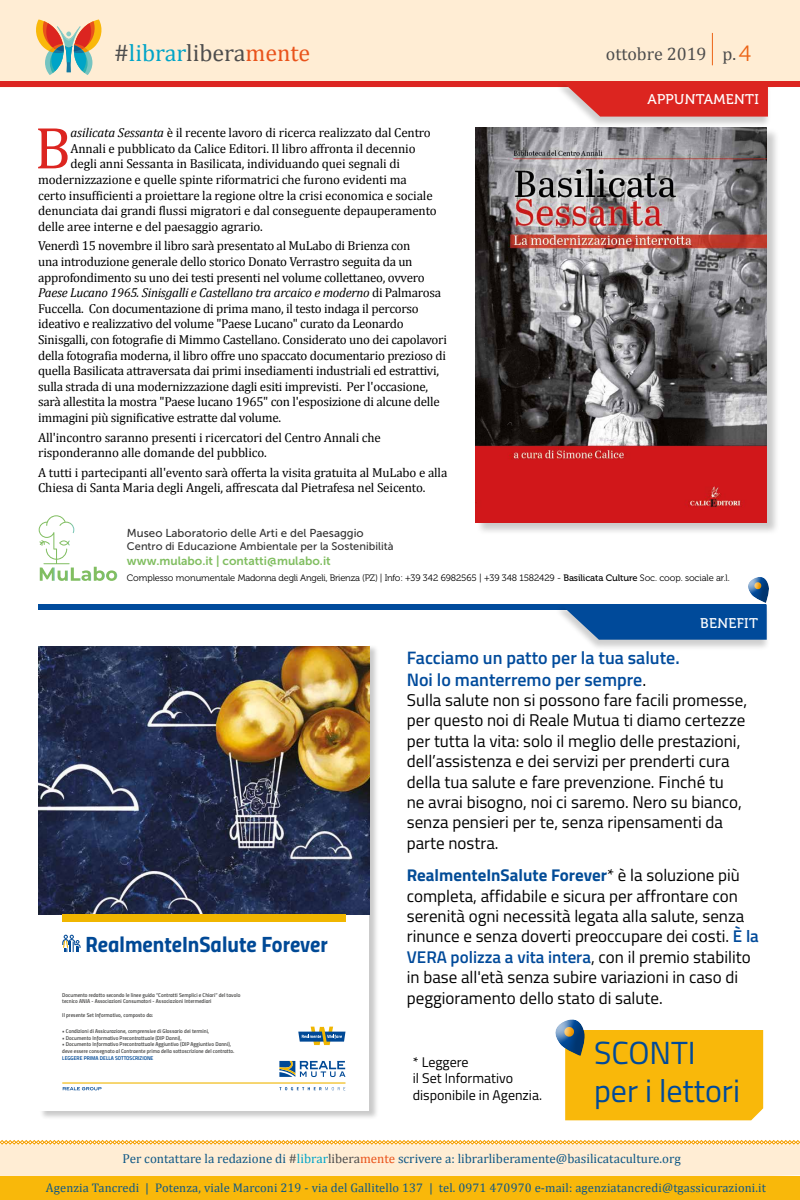
<style>
.page{position:relative;width:800px;height:1200px;background:#fff}
.page>*{position:absolute;margin:0;border:0;box-sizing:border-box;transform-origin:0 0}
.t1{font:59.8px "Cambria";color:#dc2520}
.t2{font:32px/38.4px "Titillium";color:#004a9a}
.t3{font:24px "Cambria";color:#4d4d4d}
.t4{font:22.2px "Titillium Bold Upright";color:#004996}
.t5{font:22px "Museo Sans 300";color:#ec6417}
.t6{font:600 18px/21.6px "Titillium";color:#004b9c}
.t7{font:18px "Cambria";color:#4d4d4d}
.t8{font:17px/20.4px "Titillium";color:#000}
.t9{font:14px/16.8px "Titillium";color:#000}
.t10{font:14px "Museo 500";letter-spacing:.025em;color:#fff}
.t11{font:13px/15.6px "Cambria";letter-spacing:-.02em;color:#000}
.t12{font:13px "Cambria";color:#0f5886}
.t13{font:12.5px "Cambria";letter-spacing:.01em;color:#0f5886}
.t14{font:12px "Museo Sans 700";color:#81be61}
.t15{font:11.5px "Museo Sans 500";color:#333}
.t16{font:11px "Museo Sans 500";color:#333}
.t17{font:9.3px "Museo 300";letter-spacing:-.01em;color:#000}
.t18{font:5.6px/6.7px "Titillium Semibold Upright";color:#4a4a49}
.t19{font:5.6px "Titillium Semibold Upright";color:#004996}
.s1{color:#00a4c7}
.s2{color:#e9531b}
.s3{font-style:italic}
.s4{font-family:"Museo 500"}
.s5{font-weight:400;color:#000}
.s6{font-weight:700;color:#034c97}
.s7{font-weight:600;color:#004a9a}
.s8{color:#4d4d4d}
</style>
<div class="page">
<div style="left:0;top:0;width:800px;height:81px;background:#ffedd4"></div>
<svg style="left:34px;top:19px;width:69px;height:56px;background:#c5b596"></svg>
<div style="left:0;top:1176px;width:800px;height:24px;background:#f9b80a"></div>
<hr style="left:712px;top:33px;width:1px;height:32px;background:#ec6417">
<svg style="left:0;top:1140px;width:800px;height:36px;background:#fee8c7"></svg>
<div style="left:0;top:81px;width:800px;height:6px;background:#dc2520"></div>
<div style="left:556px;top:81px;width:215px;height:47px;background:#000;opacity:.19"></div>
<svg style="left:562px;top:81px;width:206px;height:36px"></svg>
<div style="left:38px;top:604px;width:728px;height:6px;background:#004b9c"></div>
<div style="left:554px;top:605px;width:216px;height:46px;background:#000;opacity:.19"></div>
<svg style="left:555px;top:1019px;width:208px;height:101px;background:#f3be30"></svg>
<div style="left:39px;top:645px;width:340px;height:475px;background:#000;opacity:.21"></div>
<div style="left:39px;top:644px;width:330px;height:467px;background:#fff"></div>
<img style="left:39px;top:647px;width:330px;height:267px">
<div style="left:62px;top:914px;width:283px;height:8px;background:#f0b600"></div>
<svg style="left:62px;top:935px;width:19px;height:17px"></svg>
<svg style="left:279px;top:1061px;width:66px;height:16px"></svg>
<hr style="left:62px;top:1082px;width:283px;height:2px;background:#f0b600">
<svg style="left:63px;top:1087px;width:39px;height:3px"></svg>
<svg style="left:279px;top:1087px;width:66px;height:3px"></svg>
<svg style="left:298px;top:1027px;width:47px;height:18px"></svg>
<svg style="left:561px;top:577px;width:209px;height:63px"></svg>
<div style="left:476px;top:127px;width:304px;height:408px;background:#000;opacity:.21"></div>
<img style="left:476px;top:127px;width:291px;height:395px">
<svg style="left:39px;top:515px;width:78px;height:66px"></svg>
<h3 class="t3" style="left:114px;top:38px;width:198px">#<span class="s1">librar</span>libera<span class="s2">mente</span></h3>
<h3 class="t7" style="left:606px;top:43px;width:132px">ottobre 2019 p.</h3>
<h3 class="t5" style="left:739px;top:41px;width:15px">4</h3>
<h1 class="t1" style="left:35px;top:113px;width:38px">B</h1>
<p class="t11" style="left:71px;top:125px;width:362px"><span class="s3">asilicata Sessanta</span> è il recente lavoro di ricerca realizzato dal Centro</p>
<p class="t11" style="left:71px;top:140px;width:347px">Annali e pubblicato da Calice Editori. Il libro affronta il decennio</p>
<p class="t11" style="left:71px;top:156px;width:331px">degli anni Sessanta in Basilicata, individuando quei segnali di</p>
<p class="t11" style="left:38px;top:172px;width:370px">modernizzazione e quelle spinte riformatrici che furono evidenti ma</p>
<p class="t11" style="left:38px;top:187px;width:396px">certo insufficienti a proiettare la regione oltre la crisi economica e sociale</p>
<p class="t11" style="left:38px;top:203px;width:400px">denunciata dai grandi flussi migratori e dal conseguente depauperamento</p>
<p class="t11" style="left:38px;top:218px;width:226px">delle aree interne e del paesaggio agrario.</p>
<p class="t11" style="left:38px;top:238px;width:410px">Venerdì 15 novembre il libro sarà presentato al MuLabo di Brienza con<br>una introduzione generale dello storico Donato Verrastro seguita da un approfondimento su uno dei testi presenti nel volume collettaneo, ovvero <span class="s3">Paese Lucano 1965. Sinisgalli e Castellano tra arcaico e moderno</span> di Palmarosa Fuccella. Con documentazione di prima mano, il testo indaga il percorso ideativo e realizzativo del volume "Paese Lucano" curato da Leonardo Sinisgalli, con fotografie di Mimmo Castellano. Considerato uno dei capolavori della fotografia moderna, il libro offre uno spaccato documentario prezioso di quella Basilicata attraversata dai primi insediamenti industriali ed estrattivi, sulla strada di una modernizzazione dagli esiti imprevisti. Per l'occasione, sarà allestita la mostra "Paese lucano 1965" con l'esposizione di alcune delle immagini più significative estratte dal volume.</p>
<p class="t11" style="left:38px;top:429px;width:344px">All'incontro saranno presenti i ricercatori del Centro Annali che risponderanno alle domande del pubblico.</p>
<p class="t11" style="left:38px;top:465px;width:411px">A tutti i partecipanti all'evento sarà offerta la visita gratuita al MuLabo e alla<br>Chiesa di Santa Maria degli Angeli, affrescata dal Pietrafesa nel Seicento.</p>
<p class="t15" style="left:127px;top:527px;width:238px">Museo Laboratorio delle Arti e del Paesaggio</p>
<p class="t16" style="left:127px;top:541px;width:268px">Centro di Educazione Ambientale per la Sostenibilità</p>
<p class="t14" style="left:127px;top:554px;width:205px">www.mulabo.it | contatti@mulabo.it</p>
<p class="t10" style="left:647px;top:91px;width:113px">APPUNTAMENTI</p>
<p class="t17" style="left:127px;top:573px;width:604px">Complesso monumentale Madonna degli Angeli, Brienza (PZ) | Info: +39 342 6982565 | +39 348 1582429 - <span class="s4">Basilicata Culture</span> Soc. coop. sociale ar.l.</p>
<h3 class="t4" style="left:86px;top:927px;width:244px">RealmenteInSalute Forever</h3>
<p class="t18" style="left:62px;top:991px;width:180px">Documento redatto secondo le linee guida “Contratti Semplici e Chiari” del tavolo tecnico ANIA - Associazioni Consumatori - Associazioni Intermediari</p>
<p class="t18" style="left:62px;top:1011px;width:92px">Il presente Set Informativo, composto da:</p>
<p class="t18" style="left:62px;top:1027px;width:148px">• Condizioni di Assicurazione, comprensive di Glossario dei termini,</p>
<p class="t18" style="left:62px;top:1034px;width:121px">• Documento Informativo Precontrattuale (DIP Danni),</p>
<p class="t18" style="left:62px;top:1041px;width:174px">• Documento Informativo Precontrattuale Aggiuntivo (DIP Aggiuntivo Danni), deve essere consegnato al Contraente prima della sottoscrizione del contratto.</p>
<p class="t19" style="left:62px;top:1053px;width:93px">LEGGERE PRIMA DELLA SOTTOSCRIZIONE</p>
<p class="t10" style="left:700px;top:615px;width:59px">BENEFIT</p>
<h3 class="t6" style="left:407px;top:646px;width:274px">Facciamo un patto per la tua salute.<br>Noi lo manterremo per sempre<span class="s5">.</span></h3>
<p class="t8" style="left:407px;top:689px;width:342px">Sulla salute non si possono fare facili promesse, per questo noi di Reale Mutua ti diamo certezze per tutta la vita: solo il meglio delle prestazioni, dell’assistenza e dei servizi per prenderti cura della tua salute e fare prevenzione. Finché tu<br>ne avrai bisogno, noi ci saremo. Nero su bianco, senza pensieri per te, senza ripensamenti da parte nostra.</p>
<p class="t8" style="left:407px;top:864px;width:354px"><span class="s6">RealmenteInSalute Forever</span>* è la soluzione più completa, affidabile e sicura per affrontare con serenità ogni necessità legata alla salute, senza rinunce e senza doverti preoccupare dei costi. <span class="s7">È la VERA polizza a vita intera</span>, con il premio stabilito in base all'età senza subire variazioni in caso di peggioramento dello stato di salute.</p>
<p class="t9" style="left:413px;top:1053px;width:131px">* Leggere<br>il Set Informativo disponibile in Agenzia.</p>
<h2 class="t2" style="left:594px;top:1032px;width:148px">SCONTI per i lettori</h2>
<p class="t12" style="left:123px;top:1151px;width:560px">Per contattare la redazione di <span class="s8">#</span><span class="s1">librar</span><span class="s8">libera</span><span class="s2">mente</span> scrivere a: librarliberamente@basilicataculture.org</p>
<p class="t13" style="left:46px;top:1180px;width:722px">Agenzia Tancredi | Potenza, viale Marconi 219 - via del Gallitello 137 | tel. 0971 470970 e-mail: agenziatancredi@tgassicurazioni.it</p>
</div>
